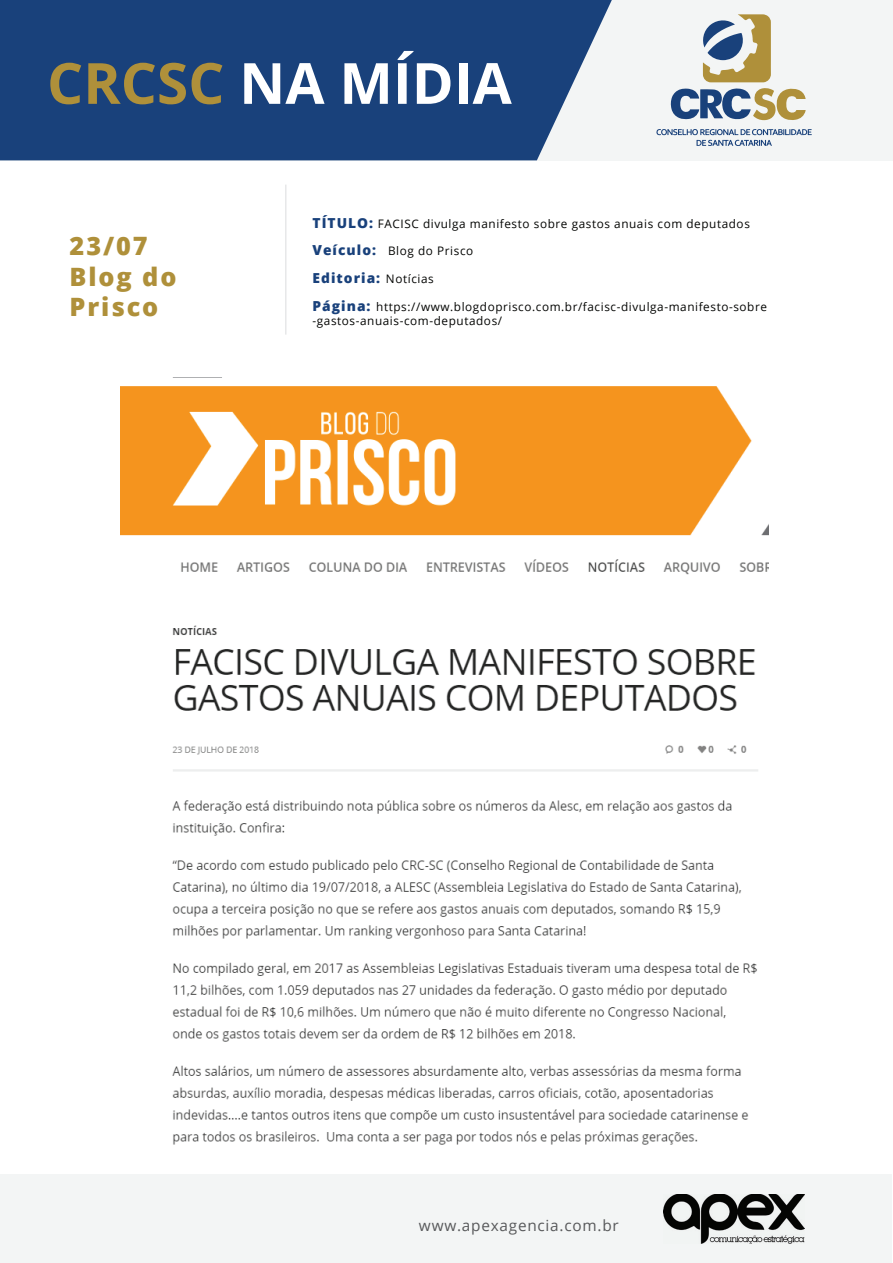
<style>
.page{position:relative;width:893px;height:1263px;background:#fff}
.page>*{position:absolute;margin:0;border:0;box-sizing:border-box;transform-origin:0 0}
.t1{font:700 56.85px "Open Sans";color:#fff}
.t2{font:800 25.35px/30.3px "Open Sans";letter-spacing:.075em;color:#af903a}
.t3{font:15.3px "Open Sans";letter-spacing:.05em;color:#58595b}
.t4{font:800 13.8px "Open Sans";letter-spacing:.075em;color:#19417b}
.t5{font:11.7px/14.1px "Open Sans";letter-spacing:.05em;color:#040503}
.s1{color:#af903a}
.s2{font-weight:800;font-size:13.8px;color:#19417b}
.s3{font-weight:400;font-size:11.7px;color:#040503}
</style>
<div class="page">
<hr style="left:285px;top:185px;width:2px;height:150px;background:#e7e8e9">
<img style="left:120px;top:377px;width:648px;height:768px">
<div style="left:0;top:0;width:892px;height:160px;background:#f3f5f5"></div>
<div style="left:0;top:0;width:612px;height:160px;background:#19417b"></div>
<svg style="left:670px;top:88px;width:136px;height:32px"></svg>
<svg style="left:702px;top:14px;width:69px;height:68px"></svg>
<svg style="left:656px;top:129px;width:156px;height:17px"></svg>
<div style="left:0;top:1174px;width:891px;height:89px;background:#f3f5f5"></div>
<img style="left:664px;top:1194px;width:140px;height:49px">
<h1 class="t1" style="left:47px;top:43px;width:466px"><span class="s1">CRCSC</span> NA MÍDIA</h1>
<h2 class="t2" style="left:70px;top:229px;width:108px">23/07<br>Blog do<br>Prisco</h2>
<p class="t5" style="left:312px;top:216px;width:439px"><span class="s2">TÍTULO:</span> FACISC divulga manifesto sobre gastos anuais com deputados</p>
<p class="t5" style="left:312px;top:244px;width:162px"><span class="s2">Veículo:</span> Blog do Prisco</p>
<p class="t4" style="left:312px;top:267px;width:123px">Editoria: <span class="s3">Notícias</span></p>
<p class="t5" style="left:312px;top:299px;width:456px"><span class="s2">Página:</span> https://www.blogdoprisco.com.br/facisc-divulga-manifesto-sobre -gastos-anuais-com-deputados/</p>
<h3 class="t3" style="left:419px;top:1215px;width:201px">www.apexagencia.com.br</h3>
</div>
